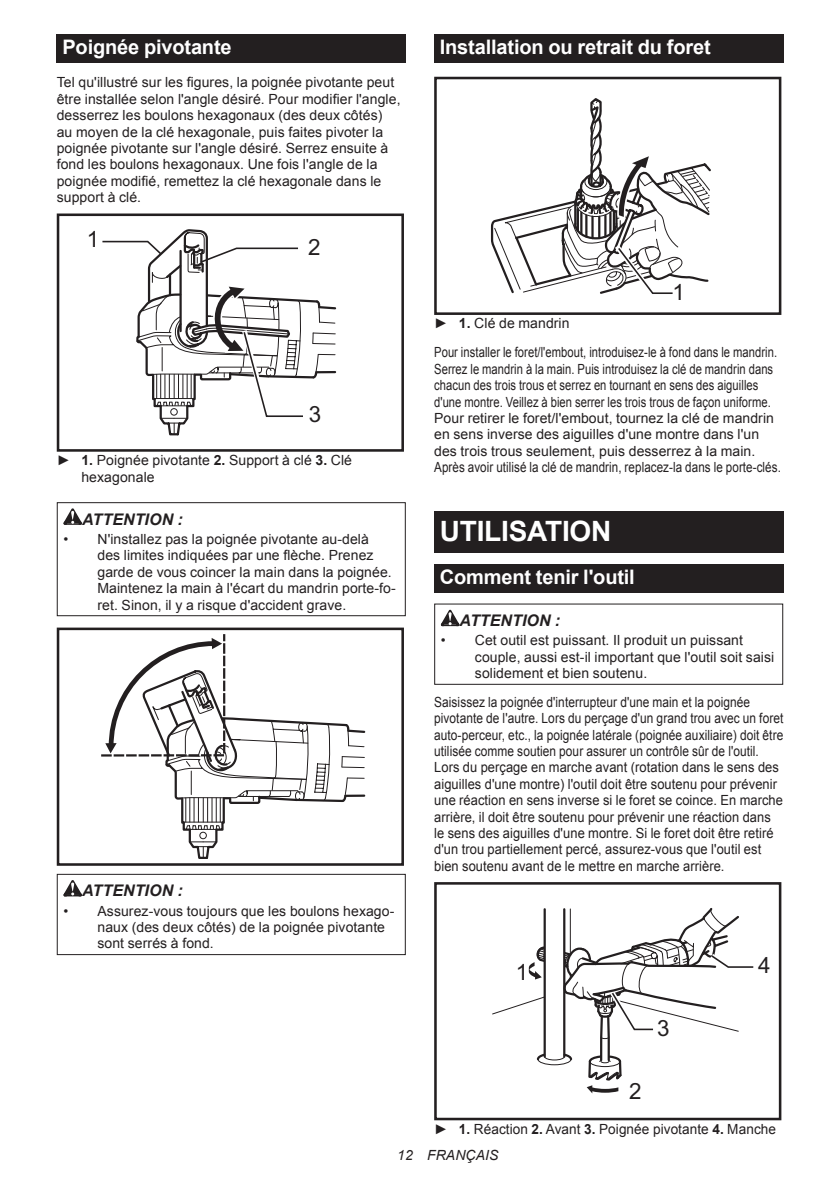
<style>
.page{position:relative;width:840px;height:1191px;background:#fff}
.page>*{position:absolute;margin:0;border:0;box-sizing:border-box;transform-origin:0 0}
.t1{font:700 28px "Arial";letter-spacing:-.01em;color:#fff}
.t2{font:22.4px "Arial";color:#231f20}
.t3{font:700 20px "Arial";letter-spacing:-.01em;color:#fff}
.t4{font:italic 700 16px "Arial";letter-spacing:.005em;color:#231f20}
.t5{font:14px/16.4px "Arial";letter-spacing:.005em;color:#231f20}
.t6{font:14px/16.4px "Arial";letter-spacing:.005em;color:#231f20;scale:.85 1}
.t7{font:14px/16.4px "Arial";letter-spacing:.005em;color:#231f20;scale:.8 1}
.t8{font:italic 14px "Arial";letter-spacing:.005em;color:#231f20}
.s1{font-weight:700}
</style>
<div class="page">
<div style="left:57px;top:34px;width:348px;height:29px;background:#231f20"></div>
<svg style="left:102px;top:229px;width:235px;height:207px"></svg>
<div style="left:57px;top:213px;width:347px;height:239px;border:3px solid #231f20"></div>
<svg style="left:63px;top:508px;width:19px;height:17px"></svg>
<div style="left:57px;top:502px;width:348px;height:114px;border:1px solid #231f20"></div>
<svg style="left:101px;top:634px;width:265px;height:225px"></svg>
<div style="left:57px;top:627px;width:347px;height:238px;border:3px solid #231f20"></div>
<svg style="left:63px;top:880px;width:19px;height:16px"></svg>
<div style="left:57px;top:874px;width:348px;height:81px;border:1px solid #231f20"></div>
<div style="left:434px;top:34px;width:348px;height:29px;background:#231f20"></div>
<svg style="left:490px;top:98px;width:221px;height:196px"></svg>
<div style="left:434px;top:77px;width:347px;height:238px;border:3px solid #231f20"></div>
<div style="left:434px;top:512px;width:348px;height:41px;background:#231f20"></div>
<div style="left:434px;top:564px;width:348px;height:28px;background:#231f20"></div>
<svg style="left:440px;top:610px;width:19px;height:16px"></svg>
<div style="left:434px;top:603px;width:348px;height:82px;border:1px solid #231f20"></div>
<svg style="left:492px;top:908px;width:262px;height:186px"></svg>
<div style="left:434px;top:882px;width:347px;height:238px;border:3px solid #231f20"></div>
<h3 class="t3" style="left:62px;top:34px;width:171px">Poignée pivotante</h3>
<p class="t5" style="left:57px;top:74px;width:345px">Tel qu'illustré sur les figures, la poignée pivotante peut être installée selon l'angle désiré. Pour modifier l'angle, desserrez les boulons hexagonaux (des deux côtés) au moyen de la clé hexagonale, puis faites pivoter la poignée pivotante sur l'angle désiré. Serrez ensuite à fond les boulons hexagonaux. Une fois l'angle de la poignée modifié, remettez la clé hexagonale dans le support à clé.</p>
<h2 class="t2" style="left:87px;top:224px;width:14px">1</h2>
<h2 class="t2" style="left:308px;top:232px;width:14px">2</h2>
<h2 class="t2" style="left:308px;top:399px;width:14px">3</h2>
<p class="t5" style="left:81px;top:452px;width:272px;text-indent:-25px">► <span class="s1">1.</span> Poignée pivotante <span class="s1">2.</span> Support à clé <span class="s1">3.</span> Clé hexagonale</p>
<p class="t4" style="left:82px;top:508px;width:102px">ATTENTION :</p>
<p class="t5" style="left:97px;top:531px;width:299px;text-indent:-34px">• N'installez pas la poignée pivotante au-delà<br>des limites indiquées par une flèche. Prenez garde de vous coincer la main dans la poignée.<br>Maintenez la main à l'écart du mandrin porte-fo&shy;ret. Sinon, il y a risque d'accident grave.</p>
<p class="t4" style="left:82px;top:880px;width:102px">ATTENTION :</p>
<p class="t5" style="left:97px;top:902px;width:298px;text-indent:-34px">• Assurez-vous toujours que les boulons hexago&shy;naux (des deux côtés) de la poignée pivotante sont serrés à fond.</p>
<h3 class="t3" style="left:439px;top:34px;width:272px">Installation ou retrait du foret</h3>
<h2 class="t2" style="left:672px;top:277px;width:14px">1</h2>
<p class="t5" style="left:434px;top:309px;width:344px;line-height:28.8px">► <span class="s1">1.</span> Clé de mandrin<br>Pour installer le foret/l'embout, introduisez-le à fond dans le mandrin.</p>
<p class="t7" style="left:434px;top:361px;width:434px">Serrez le mandrin à la main. Puis introduisez la clé de mandrin dans chacun des trois trous et serrez en tournant en sens des aiguilles d'une montre. Veillez à bien serrer les trois trous de façon uniforme.<br>Pour retirer le foret/l'embout, tournez la clé de mandrin en sens inverse des aiguilles d'une montre dans l'un des trois trous seulement, puis desserrez à la main.<br>Après avoir utilisé la clé de mandrin, replacez-la dans le porte-clés.</p>
<h1 class="t1" style="left:439px;top:513px;width:173px">UTILISATION</h1>
<h3 class="t3" style="left:439px;top:564px;width:196px">Comment tenir l'outil</h3>
<p class="t4" style="left:459px;top:610px;width:102px">ATTENTION :</p>
<p class="t5" style="left:474px;top:632px;width:301px;text-indent:-34px">• Cet outil est puissant. Il produit un puissant couple, aussi est-il important que l'outil soit saisi solidement et bien soutenu.</p>
<p class="t6" style="left:434px;top:694px;width:412px">Saisissez la poignée d'interrupteur d'une main et la poignée pivotante de l'autre. Lors du perçage d'un grand trou avec un foret auto-perceur, etc., la poignée latérale (poignée auxiliaire) doit être utilisée comme soutien pour assurer un contrôle sûr de l'outil.<br>Lors du perçage en marche avant (rotation dans le sens des aiguilles d'une montre) l'outil doit être soutenu pour prévenir une réaction en sens inverse si le foret se coince. En marche arrière, il doit être soutenu pour prévenir une réaction dans le sens des aiguilles d'une montre. Si le foret doit être retiré d'un trou partiellement percé, assurez-vous que l'outil est bien soutenu avant de le mettre en marche arrière.</p>
<h2 class="t2" style="left:515px;top:957px;width:14px">1</h2>
<h2 class="t2" style="left:657px;top:1013px;width:14px">3</h2>
<h2 class="t2" style="left:628px;top:1076px;width:14px">2</h2>
<h2 class="t2" style="left:757px;top:950px;width:14px">4</h2>
<p class="t5" style="left:434px;top:1120px;width:343px">► <span class="s1">1.</span> Réaction <span class="s1">2.</span> Avant <span class="s1">3.</span> Poignée pivotante <span class="s1">4.</span> Manche</p>
<p class="t8" style="left:397px;top:1146px;width:103px">12 FRANÇAIS</p>
</div>
